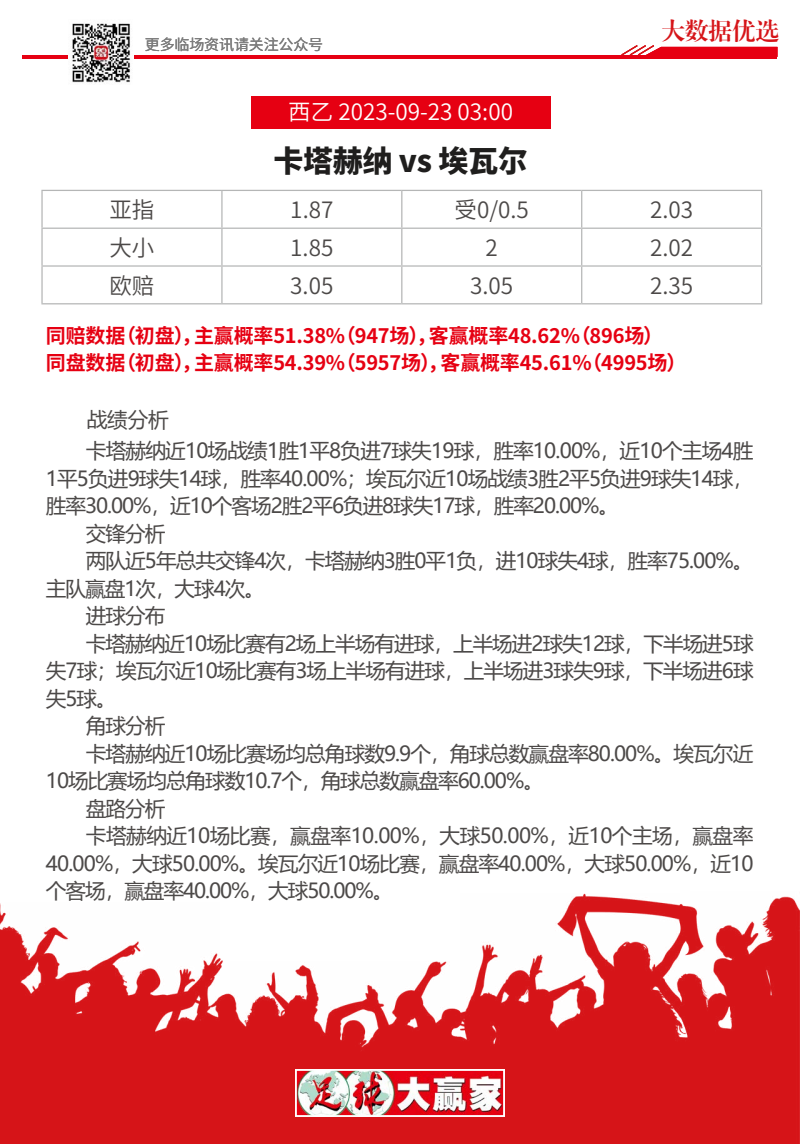
<style>
.page{position:relative;width:800px;height:1144px;background:#fff}
.page>*{position:absolute;margin:0;border:0;box-sizing:border-box;transform-origin:0 0}
.t1{font:900 30px "Noto Sans Hans";letter-spacing:-.01em;color:#1f1e1d}
.t2{font:23.75px "CT Biao Song SJ";letter-spacing:-.01em;color:#d61418}
.t3{font:600 22.5px "Noto Sans Hans";color:#4c4948}
.t4{font:600 22.5px "Noto Sans Hans";color:#fff}
.t5{font:20.62px "Microsoft Ya Hei";letter-spacing:-.045em;color:#4c4948}
.t6{font:20.62px "Microsoft Ya Hei";letter-spacing:-.025em;color:#4c4948}
.t7{font:700 20px/26.2px "Noto Sans Hans";letter-spacing:-.01em;color:#e60012}
.t8{font:600 15px "Noto Sans Hans";letter-spacing:-.01em;color:#7d7d7d}
</style>
<div class="page">
<img style="left:0;top:893px;width:800px;height:251px">
<img style="left:298px;top:1072px;width:204px;height:42px">
<div style="left:295px;top:1069px;width:210px;height:48px;border:2px solid #fff"></div>
<img style="left:72px;top:23px;width:59px;height:60px">
<hr style="left:22px;top:55px;width:755px;height:4px;background:#e60012">
<svg style="left:621px;top:45px;width:156px;height:10px"></svg>
<hr style="left:41px;top:190px;width:181px;height:1px;background:#b5b6b6">
<hr style="left:41px;top:191px;width:2px;height:37px;background:#b5b6b6">
<hr style="left:222px;top:190px;width:180px;height:1px;background:#b5b6b6">
<hr style="left:221px;top:191px;width:2px;height:37px;background:#b5b6b6">
<hr style="left:402px;top:190px;width:180px;height:1px;background:#b5b6b6">
<hr style="left:401px;top:191px;width:1px;height:37px;background:#b5b6b6">
<hr style="left:582px;top:190px;width:180px;height:1px;background:#b5b6b6">
<hr style="left:581px;top:191px;width:1px;height:37px;background:#b5b6b6">
<hr style="left:761px;top:191px;width:1px;height:37px;background:#b5b6b6">
<hr style="left:41px;top:228px;width:181px;height:1px;background:#b5b6b6">
<hr style="left:41px;top:229px;width:2px;height:36px;background:#b5b6b6">
<hr style="left:222px;top:228px;width:180px;height:1px;background:#b5b6b6">
<hr style="left:221px;top:229px;width:2px;height:36px;background:#b5b6b6">
<hr style="left:402px;top:228px;width:180px;height:1px;background:#b5b6b6">
<hr style="left:401px;top:229px;width:1px;height:36px;background:#b5b6b6">
<hr style="left:582px;top:228px;width:180px;height:1px;background:#b5b6b6">
<hr style="left:581px;top:229px;width:1px;height:36px;background:#b5b6b6">
<hr style="left:761px;top:229px;width:1px;height:36px;background:#b5b6b6">
<hr style="left:41px;top:265px;width:181px;height:2px;background:#b5b6b6">
<hr style="left:41px;top:267px;width:2px;height:36px;background:#b5b6b6">
<hr style="left:222px;top:265px;width:180px;height:2px;background:#b5b6b6">
<hr style="left:221px;top:267px;width:2px;height:36px;background:#b5b6b6">
<hr style="left:402px;top:265px;width:180px;height:2px;background:#b5b6b6">
<hr style="left:401px;top:267px;width:1px;height:36px;background:#b5b6b6">
<hr style="left:582px;top:265px;width:180px;height:2px;background:#b5b6b6">
<hr style="left:581px;top:267px;width:1px;height:36px;background:#b5b6b6">
<hr style="left:761px;top:267px;width:1px;height:36px;background:#b5b6b6">
<hr style="left:41px;top:303px;width:181px;height:1px;background:#b5b6b6">
<hr style="left:222px;top:303px;width:180px;height:1px;background:#b5b6b6">
<hr style="left:402px;top:303px;width:180px;height:1px;background:#b5b6b6">
<hr style="left:582px;top:303px;width:180px;height:1px;background:#b5b6b6">
<div style="left:251px;top:96px;width:300px;height:33px;background:#e60012"></div>
<p class="t8" style="left:145px;top:36px;width:180px">更多临场资讯请关注公众号</p>
<p class="t4" style="left:288px;top:99px;width:226px">西乙 2023-09-23 03:00</p>
<h1 class="t1" style="left:274px;top:144px;width:256px">卡塔赫纳 vs 埃瓦尔</h1>
<p class="t2" style="left:661px;top:19px;width:119px">大数据优选</p>
<p class="t3" style="left:109px;top:197px;width:46px">亚指</p>
<p class="t3" style="left:290px;top:197px;width:45px">1.87</p>
<p class="t3" style="left:455px;top:197px;width:76px">受0/0.5</p>
<p class="t3" style="left:650px;top:197px;width:45px">2.03</p>
<p class="t3" style="left:109px;top:235px;width:46px">大小</p>
<p class="t3" style="left:290px;top:235px;width:45px">1.85</p>
<p class="t3" style="left:486px;top:235px;width:14px">2</p>
<p class="t3" style="left:650px;top:235px;width:45px">2.02</p>
<p class="t3" style="left:109px;top:273px;width:46px">欧赔</p>
<p class="t3" style="left:290px;top:273px;width:45px">3.05</p>
<p class="t3" style="left:470px;top:273px;width:45px">3.05</p>
<p class="t3" style="left:650px;top:273px;width:45px">2.35</p>
<p class="t7" style="left:46px;top:323px;width:642px">同赔数据（初盘），主赢概率51.38%（947场），客赢概率48.62%（896场）同盘数据（初盘），主赢概率54.39%（5957场），客赢概率45.61%（4995场）</p>
<p class="t5" style="left:87px;top:406px;width:83px">战绩分析</p>
<p class="t5" style="left:86px;top:437px;width:669px">卡塔赫纳近10场战绩1胜1平8负进7球失19球，胜率10.00%，近10个主场4胜</p>
<p class="t5" style="left:46px;top:464px;width:709px">1平5负进9球失14球，胜率40.00%；埃瓦尔近10场战绩3胜2平5负进9球失14球，</p>
<p class="t5" style="left:46px;top:492px;width:575px">胜率30.00%，近10个客场2胜2平6负进8球失17球，胜率20.00%。</p>
<p class="t5" style="left:86px;top:519px;width:81px">交锋分析</p>
<p class="t5" style="left:86px;top:547px;width:669px">两队近5年总共交锋4次，卡塔赫纳3胜0平1负，进10球失4球，胜率75.00%。</p>
<p class="t5" style="left:46px;top:574px;width:221px">主队赢盘1次，大球4次。</p>
<p class="t5" style="left:86px;top:602px;width:81px">进球分布</p>
<p class="t5" style="left:86px;top:629px;width:669px">卡塔赫纳近10场比赛有2场上半场有进球，上半场进2球失12球，下半场进5球</p>
<p class="t5" style="left:46px;top:657px;width:709px">失7球；埃瓦尔近10场比赛有3场上半场有进球，上半场进3球失9球，下半场进6球</p>
<p class="t5" style="left:46px;top:684px;width:72px">失5球。</p>
<p class="t5" style="left:86px;top:712px;width:81px">角球分析</p>
<p class="t5" style="left:86px;top:739px;width:669px">卡塔赫纳近10场比赛场均总角球数9.9个，角球总数赢盘率80.00%。埃瓦尔近</p>
<p class="t5" style="left:46px;top:767px;width:500px">10场比赛场均总角球数10.7个，角球总数赢盘率60.00%。</p>
<p class="t5" style="left:86px;top:794px;width:81px">盘路分析</p>
<p class="t6" style="left:86px;top:822px;width:669px">卡塔赫纳近10场比赛，赢盘率10.00%，大球50.00%，近10个主场，赢盘率</p>
<p class="t5" style="left:46px;top:849px;width:709px">40.00%，大球50.00%。埃瓦尔近10场比赛，赢盘率40.00%，大球50.00%，近10</p>
<p class="t5" style="left:46px;top:877px;width:349px">个客场，赢盘率40.00%，大球50.00%。</p>
</div>
